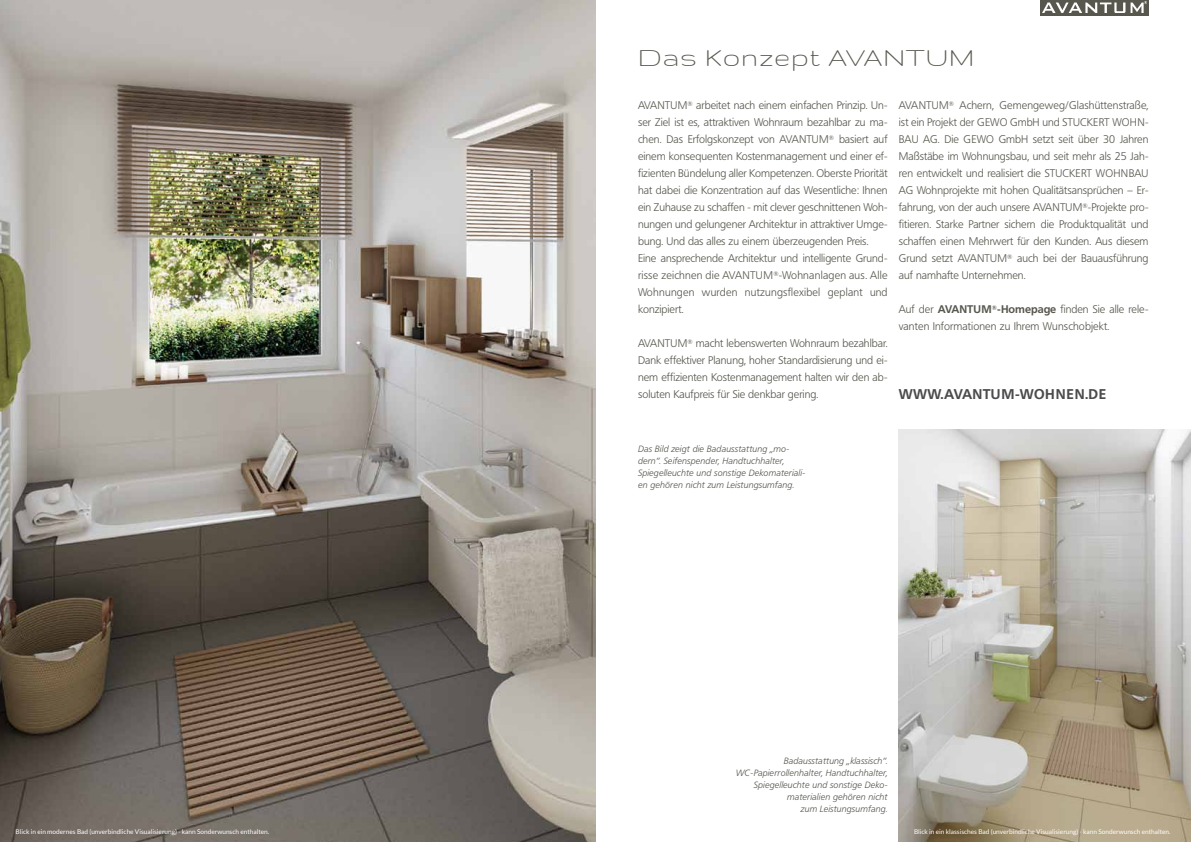
<style>
.page{position:relative;width:1191px;height:842px;background:#fff}
.page>*{position:absolute;margin:0;border:0;box-sizing:border-box;transform-origin:0 0}
.t1{font:29px "Gruppo";letter-spacing:.03em;color:#58574e}
.t2{font:700 14px "Frutiger BQ";letter-spacing:.02em;color:#4b4b4d}
.t3{font:300 11px/17px "Frutiger BQ";color:#58574e}
.t4{font:700 11px "Frutiger BQ";color:#58574e}
.t5{font:italic 300 9px/12px "Frutiger BQ";letter-spacing:.02em;color:#58574e}
.t6{font:6.5px "Lato";color:#fff}
.s1{font-weight:300}
.s2{font-weight:700}
</style>
<div class="page">
<img style="left:898px;top:429px;width:293px;height:413px">
<div style="left:1040px;top:0;width:108px;height:15px;background:#58574e"></div>
<img style="left:1042px;top:2px;width:104px;height:11px">
<img style="left:0;top:0;width:595px;height:842px">
<h1 class="t1" style="left:638px;top:43px;width:338px">Das Konzept AVANTUM</h1>
<p class="t3" style="left:638px;top:97px;width:251px">AVANTUM<sup>®</sup> arbeitet nach einem einfachen Prinzip. Un&shy;ser Ziel ist es, attraktiven Wohnraum bezahlbar zu ma&shy;chen. Das Erfolgskonzept von AVANTUM<sup>®</sup> basiert auf einem konsequenten Kostenmanagement und einer ef&shy;fizienten Bündelung aller Kompetenzen. Oberste Priorität hat dabei die Konzentration auf das Wesentliche: Ihnen ein Zuhause zu schaffen - mit clever geschnittenen Woh&shy;nungen und gelungener Architektur in attraktiver Umge&shy;bung. Und das alles zu einem überzeugenden Preis.<br>Eine ansprechende Architektur und intelligente Grund&shy;risse zeichnen die AVANTUM<sup>®</sup>-Wohnanlagen aus. Alle Wohnungen wurden nutzungsflexibel geplant und konzipiert.</p>
<p class="t3" style="left:638px;top:335px;width:251px;text-align:justify">AVANTUM<sup>®</sup> macht lebenswerten Wohnraum bezahlbar.<br>Dank effektiver Planung, hoher Standardisierung und ei&shy;nem effizienten Kostenmanagement halten wir den ab&shy;soluten Kaufpreis für Sie denkbar gering.</p>
<p class="t3" style="left:899px;top:97px;width:251px">AVANTUM<sup>®</sup> Achern, Gemengeweg/Glashüttenstraße, ist ein Projekt der GEWO GmbH und Stuckert Wohn</p>
<p class="t3" style="left:899px;top:114px;width:251px;text-align:justify;text-indent:246px">- bau AG. Die GEWO GmbH setzt seit über 30 Jahren Maßstäbe im Wohnungsbau, und seit mehr als 25 Jah&shy;ren entwickelt und realisiert die Stuckert Wohn</p>
<p class="t3" style="left:899px;top:165px;width:251px;text-indent:230px">bau AG Wohnprojekte mit hohen Qualitätsansprüchen – Er&shy;fahrung, von der auch unsere AVANTUM<sup>®</sup>-Projekte pro&shy;fitieren. Starke Partner sichern die Produktqualität und schaffen einen Mehrwert für den Kunden. Aus diesem Grund setzt AVANTUM<sup>®</sup> auch bei der Bauausführung auf namhafte Unternehmen.</p>
<p class="t4" style="left:899px;top:303px;width:48px"><span class="s1">Auf der</span> AVANTUM</p>
<p class="t3" style="left:899px;top:301px;width:251px;text-indent:93px"><sup>®</sup><span class="s2">-HOMEPAGE</span> finden Sie alle rele&shy;vanten Informationen zu Ihrem Wunschobjekt.</p>
<p class="t2" style="left:899px;top:385px;width:209px">WWW.AVANTUM-WOHNEN.DE</p>
<p class="t5" style="left:638px;top:443px;width:169px">Das Bild zeigt die Badausstattung „mo&shy;dern“. Seifenspender, Handtuchhalter, Spiegelleuchte und sonstige Dekomateriali&shy;en gehören nicht zum Leistungsumfang.</p>
<p class="t5" style="left:735px;top:755px;width:153px;text-align:right">Badausstattung „klassisch“.<br>WC-Papierrollenhalter, Handtuchhalter,<br>Spiegelleuchte und sonstige Deko&shy;materialien gehören nicht<br>zum Leistungsumfang.</p>
<p class="t6" style="left:16px;top:828px;width:255px">Blick in ein modernes Bad (unverbindliche Visualisierung) - kann Sonderwunsch enthalten.</p>
<p class="t6" style="left:914px;top:828px;width:258px">Blick in ein klassisches Bad (unverbindliche Visualisierung) - kann Sonderwunsch enthalten.</p>
</div>
